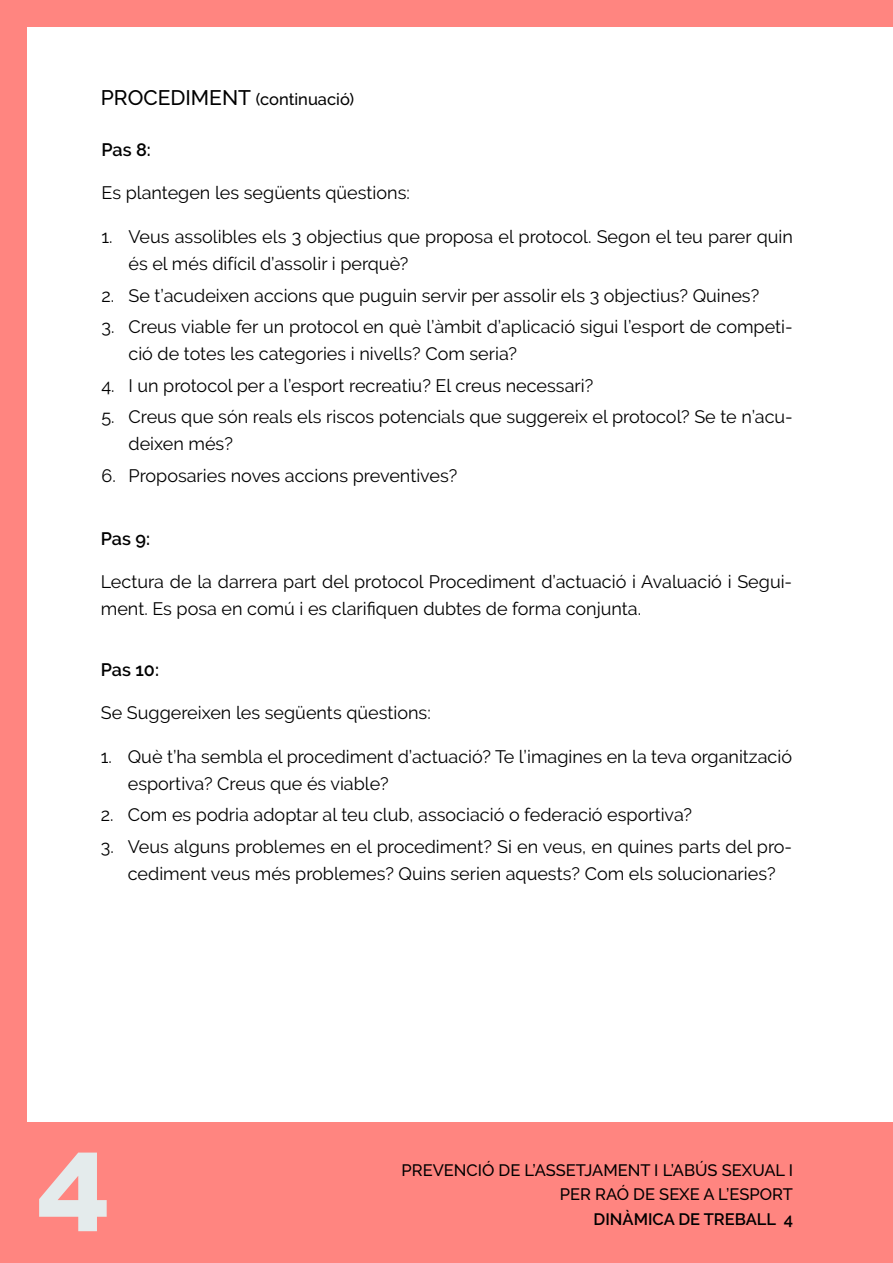
<style>
.page{position:relative;width:893px;height:1263px;background:#fff}
.page>*{position:absolute;margin:0;border:0;box-sizing:border-box;transform-origin:0 0}
.t1{font:900 108px "Arial";color:#e4ebec}
.t2{font:18px/27px "Raleway";color:#000}
.t3{font:600 18px "Raleway";color:#000}
.t4{font:500 16.5px/24.3px "Raleway";color:#000;text-align:right}
.t5{font:600 16.5px "Raleway";color:#000}
.s1{font-size:21px}
</style>
<div class="page">
<div style="left:0;top:0;width:893px;height:27px;background:#ff8580"></div>
<div style="left:0;top:0;width:27px;height:1263px;background:#ff8580"></div>
<div style="left:1px;top:1122px;width:892px;height:141px;background:#ff8580"></div>
<p class="t4" style="left:101px;top:87px;width:255px"><span class="s1">PROCEDIMENT</span> (continuació)</p>
<p class="t3" style="left:101px;top:139px;width:51px">Pas 8:</p>
<p class="t2" style="left:101px;top:180px;width:310px">Es plantegen les següents qüestions:</p>
<p class="t2" style="left:128px;top:223px;width:666px;text-indent:-27px">1. Veus assolibles els 3 objectius que proposa el protocol. Segon el teu parer quin és el més difícil d’assolir i perquè?</p>
<p class="t2" style="left:101px;top:282px;width:659px">2. Se t’acudeixen accions que puguin servir per assolir els 3 objectius? Quines?</p>
<p class="t2" style="left:128px;top:313px;width:666px;text-indent:-27px">3. Creus viable fer un protocol en què l’àmbit d’aplicació sigui l’esport de competi&shy;ció de totes les categories i nivells? Com seria?</p>
<p class="t2" style="left:101px;top:372px;width:493px">4. I un protocol per a l’esport recreatiu? El creus necessari?</p>
<p class="t2" style="left:128px;top:403px;width:666px;text-indent:-27px">5. Creus que són reals els riscos potencials que suggereix el protocol? Se te n’acu&shy;deixen més?</p>
<p class="t2" style="left:101px;top:462px;width:357px">6. Proposaries noves accions preventives?</p>
<p class="t3" style="left:101px;top:528px;width:51px">Pas 9:</p>
<p class="t2" style="left:101px;top:568px;width:693px">Lectura de la darrera part del protocol Procediment d’actuació i Avaluació i Segui&shy;ment. Es posa en comú i es clarifiquen dubtes de forma conjunta.</p>
<p class="t3" style="left:101px;top:659px;width:60px">Pas 10:</p>
<p class="t2" style="left:101px;top:699px;width:331px">Se Suggereixen les següents qüestions:</p>
<p class="t2" style="left:128px;top:743px;width:666px;text-indent:-27px">1. Què t’ha sembla el procediment d’actuació? Te l’imagines en la teva organització esportiva? Creus que és viable?</p>
<p class="t2" style="left:101px;top:801px;width:593px">2. Com es podria adoptar al teu club, associació o federació esportiva?</p>
<p class="t2" style="left:101px;top:833px;width:693px;text-align:center">3. Veus alguns problemes en el procediment? Si en veus, en quines parts del pro&shy;cediment veus més problemes? Quins serien aquests? Com els solucionaries?</p>
<h1 class="t1" style="left:37px;top:1114px;width:74px">4</h1>
<p class="t4" style="left:402px;top:1158px;width:393px">PREVENCIÓ DE L’ASSETJAMENT I L’ABÚS SEXUAL I<br>PER RAÓ DE SEXE A L’ESPORT</p>
<p class="t5" style="left:594px;top:1209px;width:201px">DINÀMICA DE TREBALL 4</p>
</div>
